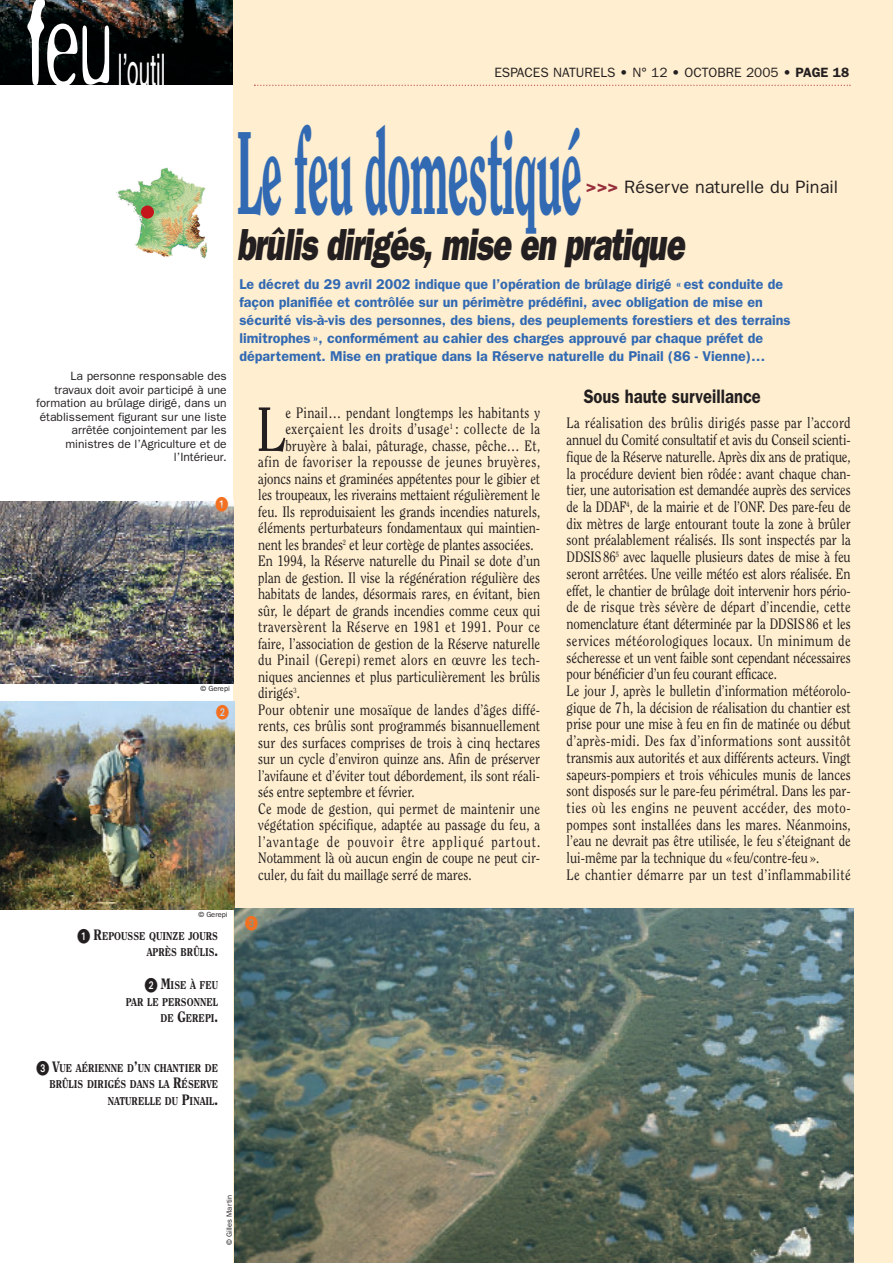
<style>
.page{position:relative;width:893px;height:1263px;background:#fff}
.page>*{position:absolute;margin:0;border:0;box-sizing:border-box;transform-origin:0 0}
.t1{font:300 133.35px "Blur";color:#fff;scale:.53 1}
.t2{font:800 117px "Clearface";letter-spacing:-.03em;color:#3169b3;scale:.41 1}
.t3{font:62.1px "Clearface";color:#231f20;scale:.85 1}
.t4{font:italic 800 45.15px "Franklin Gothic";letter-spacing:-.03em;color:#231f20;scale:.7 1}
.t5{font:45px "Helvetica";color:#fff;scale:.46 1}
.t6{font:600 19.5px "Franklin Gothic";color:#231f20;scale:.85 1}
.t7{font:18px "Franklin Gothic";color:#231f20}
.t8{font:15px/16.6px "Clearface";color:#231f20;scale:.85 1}
.t9{font:15px "Clearface";letter-spacing:.04em;color:#231f20;scale:.85 1}
.t10{font:15px "Clearface";letter-spacing:.02em;color:#231f20;scale:.85 1}
.t11{font:15px "Clearface";letter-spacing:.03em;color:#231f20;scale:.85 1}
.t12{font:15px "Clearface";letter-spacing:.035em;color:#231f20;scale:.85 1}
.t13{font:15px "Clearface";letter-spacing:.075em;color:#231f20;scale:.85 1}
.t14{font:15px "Clearface";letter-spacing:.025em;color:#231f20;scale:.85 1}
.t15{font:15px "European Pi One";color:#f37021;scale:.85 1}
.t16{font:600 14.25px/18px "Franklin Gothic";color:#3169b3}
.t17{font:13.5px "Franklin Gothic";color:#231f20}
.t18{font:12px/13.5px "Franklin Gothic";color:#231f20;text-align:right}
.t19{font:800 11.25px/16.5px "Clearface";color:#231f20;text-align:right;scale:.85 1}
.t20{font:7.5px "Franklin Gothic";color:#231f20}
.s1{font-weight:600}
.s2{font-weight:600;color:#962e3b}
.s3{font-size:15px}
.s4{font-family:"European Pi One";font-weight:400;font-size:15px}
</style>
<div class="page">
<img style="left:0;top:0;width:234px;height:85px">
<div style="left:234px;top:0;width:658px;height:1263px;background:#ffeecf"></div>
<svg style="left:254px;top:85px;width:596px;height:1px"></svg>
<img style="left:0;top:701px;width:234px;height:208px">
<img style="left:0;top:501px;width:233px;height:182px">
<img style="left:235px;top:909px;width:618px;height:354px">
<img style="left:129px;top:193px;width:79px;height:66px">
<div style="left:141px;top:206px;width:13px;height:13px;background:#c4151c;border-radius:50%"></div>
<svg style="left:216px;top:501px;width:12px;height:10px"></svg>
<svg style="left:245px;top:915px;width:13px;height:15px"></svg>
<h1 class="t1" style="left:25px;top:-6px;width:166px">feu</h1>
<h3 class="t5" style="left:118px;top:54px;width:105px">l’outil</h3>
<p class="t17" style="left:494px;top:67px;width:356px">ESPACES NATURELS • N° 12 • OCTOBRE 2005 • <span class="s1">PAGE 18</span></p>
<p class="t18" style="left:36px;top:371px;width:192px">La personne responsable des travaux doit avoir participé à une formation au brûlage dirigé, dans un établissement figurant sur une liste arrêtée conjointement par les ministres de l’Agriculture et de l’Intérieur.</p>
<p class="t20" style="left:200px;top:686px;width:31px">© Gerepi</p>
<p class="t15" style="left:216px;top:703px;width:16px">-</p>
<h2 class="t2" style="left:236px;top:124px;width:844px">Le feu domestiqué</h2>
<p class="t7" style="left:586px;top:181px;width:254px"><span class="s2">&gt;&gt;&gt;</span> Réserve naturelle du Pinail</p>
<h3 class="t4" style="left:237px;top:229px;width:641px">brûlis dirigés, mise en pratique</h3>
<p class="t16" style="left:239px;top:276px;width:552px">Le décret du 29 avril 2002 indique que l’opération de brûlage dirigé « est conduite de façon planifiée et contrôlée sur un périmètre prédéfini, avec obligation de mise en sécurité vis-à-vis des personnes, des biens, des peuplements forestiers et des terrains limitrophes », conformément au cahier des charges approuvé par chaque préfet de département. Mise en pratique dans la Réserve naturelle du Pinail (86 - Vienne)…</p>
<h3 class="t3" style="left:256px;top:404px;width:36px">L</h3>
<p class="t14" style="left:285px;top:406px;width:301px">e Pinail… pendant longtemps les habitants y</p>
<p class="t9" style="left:285px;top:423px;width:301px">exerçaient les droits d’usage<sup>1</sup> : collecte de la</p>
<p class="t8" style="left:285px;top:438px;width:301px">bruyère à balai, pâturage, chasse, pêche… Et,</p>
<p class="t9" style="left:258px;top:456px;width:333px">afin de favoriser la repousse de jeunes bruyères,</p>
<p class="t8" style="left:258px;top:471px;width:333px">ajoncs nains et graminées appétentes pour le gibier et</p>
<p class="t8" style="left:258px;top:488px;width:333px">les troupeaux, les riverains mettaient régulièrement le</p>
<p class="t8" style="left:258px;top:504px;width:333px">feu. Ils reproduisaient les grands incendies naturels,</p>
<p class="t8" style="left:258px;top:521px;width:333px">éléments perturbateurs fondamentaux qui maintien-</p>
<p class="t8" style="left:258px;top:537px;width:325px">nent les brandes<sup>2</sup> et leur cortège de plantes associées.</p>
<p class="t8" style="left:258px;top:554px;width:333px">En 1994, la Réserve naturelle du Pinail se dote d’un</p>
<p class="t8" style="left:258px;top:570px;width:333px">plan de gestion. Il vise la régénération régulière des</p>
<p class="t8" style="left:258px;top:587px;width:333px">habitats de landes, désormais rares, en évitant, bien</p>
<p class="t8" style="left:258px;top:603px;width:333px">sûr, le départ de grands incendies comme ceux qui</p>
<p class="t12" style="left:258px;top:621px;width:333px">traversèrent la Réserve en 1981 et 1991. Pour ce</p>
<p class="t8" style="left:258px;top:636px;width:333px">faire, l’association de gestion de la Réserve naturelle</p>
<p class="t11" style="left:258px;top:654px;width:333px">du Pinail (Gerepi) remet alors en œuvre les tech-</p>
<p class="t8" style="left:258px;top:669px;width:333px">niques anciennes et plus particulièrement les brûlis</p>
<p class="t8" style="left:258px;top:686px;width:51px">dirigés<sup>3</sup>.</p>
<p class="t10" style="left:258px;top:703px;width:333px">Pour obtenir une mosaïque de landes d’âges diffé-</p>
<p class="t8" style="left:258px;top:719px;width:333px">rents, ces brûlis sont programmés bisannuellement</p>
<p class="t8" style="left:258px;top:735px;width:333px">sur des surfaces comprises de trois à cinq hectares</p>
<p class="t8" style="left:258px;top:752px;width:333px">sur un cycle d’environ quinze ans. Afin de préserver</p>
<p class="t8" style="left:258px;top:768px;width:333px">l’avifaune et d’éviter tout débordement, ils sont réali-</p>
<p class="t8" style="left:258px;top:785px;width:186px">sés entre septembre et février.</p>
<p class="t10" style="left:258px;top:802px;width:333px">Ce mode de gestion, qui permet de maintenir une</p>
<p class="t8" style="left:258px;top:818px;width:333px">végétation spécifique, adaptée au passage du feu, a</p>
<p class="t13" style="left:258px;top:835px;width:333px">l’avantage de pouvoir être appliqué partout.</p>
<p class="t8" style="left:258px;top:851px;width:333px">Notamment là où aucun engin de coupe ne peut cir-</p>
<p class="t8" style="left:258px;top:867px;width:252px">culer, du fait du maillage serré de mares.</p>
<h3 class="t6" style="left:583px;top:390px;width:210px">Sous haute surveillance</h3>
<p class="t8" style="left:566px;top:416px;width:336px">La réalisation des brûlis dirigés passe par l’accord annuel du Comité consultatif et avis du Conseil scienti&shy;fique de la Réserve naturelle. Après dix ans de pratique, la procédure devient bien rôdée: avant chaque chan&shy;tier, une autorisation est demandée auprès des services de la DDAF<sup>4</sup>, de la mairie et de l’ONF. Des pare-feu de dix mètres de large entourant toute la zone à brûler sont préalablement réalisés. Ils sont inspectés par la DDSIS86<sup>5</sup> avec laquelle plusieurs dates de mise à feu seront arrêtées. Une veille météo est alors réalisée. En effet, le chantier de brûlage doit intervenir hors pério&shy;de de risque très sévère de départ d’incendie, cette nomenclature étant déterminée par la DDSIS86 et les services météorologiques locaux. Un minimum de sécheresse et un vent faible sont cependant nécessaires pour bénéficier d’un feu courant efficace.<br>Le jour J, après le bulletin d’information météorolo&shy;gique de 7 h, la décision de réalisation du chantier est prise pour une mise à feu en fin de matinée ou début d’après-midi. Des fax d’informations sont aussitôt transmis aux autorités et aux différents acteurs. Vingt sapeurs-pompiers et trois véhicules munis de lances sont disposés sur le pare-feu périmétral. Dans les par&shy;ties où les engins ne peuvent accéder, des moto&shy;pompes sont installées dans les mares. Néanmoins, l’eau ne devrait pas être utilisée, le feu s’éteignant de lui-même par la technique du « feu/contre-feu ».<br>Le chantier démarre par un test d’inflammabilité</p>
<p class="t20" style="left:198px;top:912px;width:31px">© Gerepi</p>
<p class="t19" style="left:94px;top:928px;width:148px"><span class="s3">R</span>EPOUSSE QUINZE JOURS<br>APRÈS BRÛLIS<span class="s3">.</span></p>
<p class="t19" style="left:126px;top:978px;width:110px"><span class="s4">-</span> <span class="s3">M</span>ISE À FEU<br>PAR LE PERSONNEL<br>DE <span class="s3">G</span>EREPI<span class="s3">.</span></p>
<p class="t19" style="left:49px;top:1060px;width:200px"><span class="s3">V</span>UE AÉRIENNE D<span class="s3">’</span>UN CHANTIER DE<br>BRÛLIS DIRIGÉS DANS LA <span class="s3">R</span>ÉSERVE<br>NATURELLE DU <span class="s3">P</span>INAIL<span class="s3">.</span></p>
<p class="t20" style="left:227px;top:1245px;width:51px;rotate:-90deg">© Gilles Martin</p>
</div>
